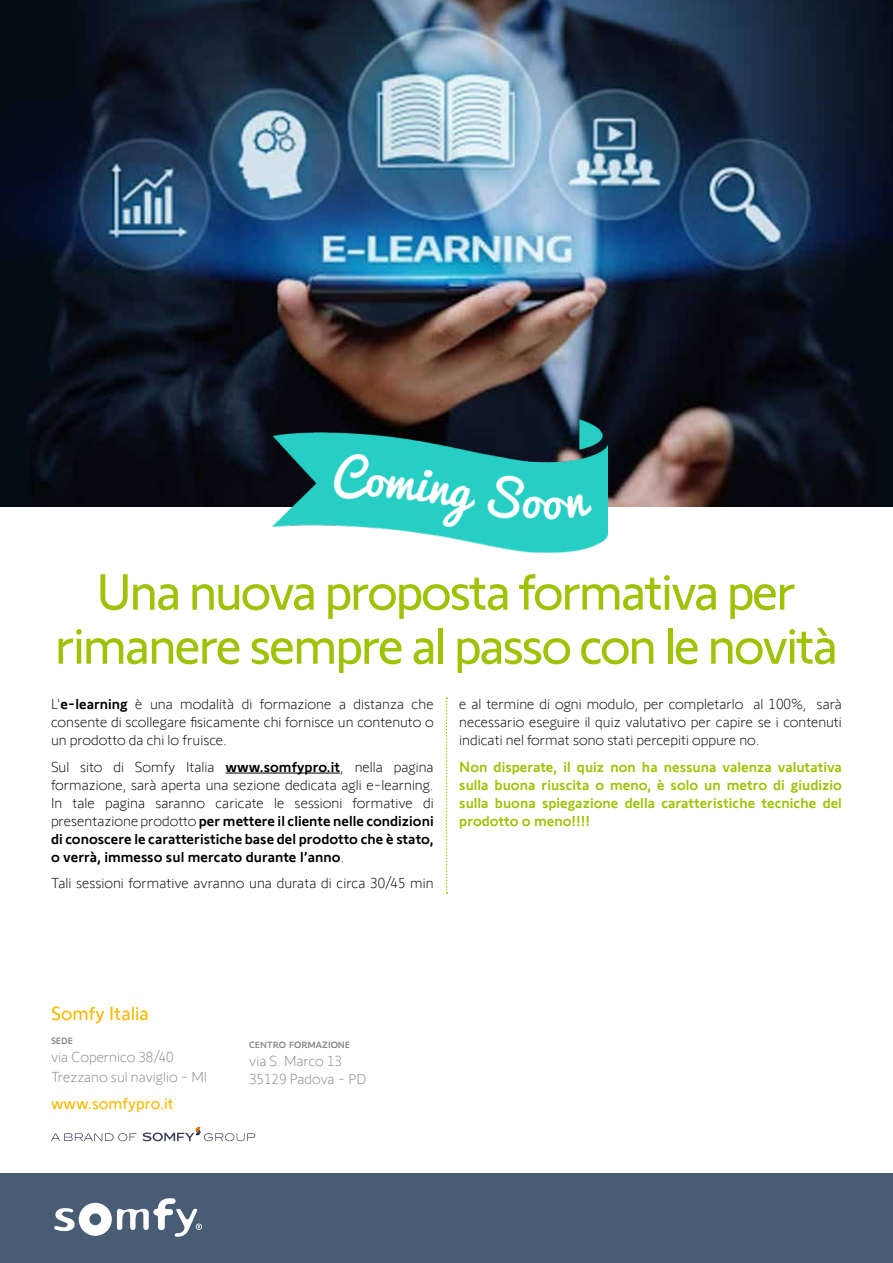
<style>
.page{position:relative;width:893px;height:1263px;background:#fff}
.page>*{position:absolute;margin:0;border:0;box-sizing:border-box;transform-origin:0 0}
.t1{font:52.5px/54px "Somfy Sans";letter-spacing:-.04em;color:#9fc204;text-align:center}
.t2{font:19.5px "Somfy Sans";color:#fab800}
.t3{font:16.5px "Somfy Sans";color:#fab800}
.t4{font:300 15px/18px "Somfy Sans";color:#000;text-align:justify}
.t5{font:500 15px/18px "Somfy Sans";color:#9fc204;text-align:justify}
.t6{font:300 15px/19.8px "Somfy Sans";color:#87888a}
.t7{font:500 9.45px "Somfy Sans";color:#87888a}
.s1{font-weight:500}
</style>
<div class="page">
<div style="left:0;top:1174px;width:893px;height:89px;background:#485c74"></div>
<svg style="left:54px;top:1198px;width:148px;height:39px"></svg>
<svg style="left:51px;top:1133px;width:86px;height:8px"></svg>
<svg style="left:143px;top:1127px;width:112px;height:14px"></svg>
<img style="left:0;top:0;width:893px;height:506px">
<img style="left:272px;top:418px;width:336px;height:135px">
<hr style="left:225px;top:773px;width:115px;height:1px;background:#000">
<svg style="left:446px;top:697px;width:1px;height:197px"></svg>
<h1 class="t1" style="left:55px;top:559px;width:785px">Una nuova proposta formativa per rimanere sempre al passo con le novità</h1>
<p class="t4" style="left:51px;top:694px;width:384px">L’<span class="s1">e-learning</span> è una modalità di formazione a distanza che consente di scollegare fisicamente chi fornisce un contenuto o un prodotto da chi lo fruisce.</p>
<p class="t4" style="left:51px;top:756px;width:384px">Sul sito di Somfy Italia <span class="s1">www.somfypro.it</span>, nella pagina formazione, sarà aperta una sezione dedicata agli e-learning.<br>In tale pagina saranno caricate le sessioni formative di presentazione prodotto <span class="s1">per mettere il cliente nelle condizioni di conoscere le caratteristiche base del prodotto che è stato, o verrà, immesso sul mercato durante l’anno</span>.</p>
<p class="t4" style="left:51px;top:873px;width:384px">Tali sessioni formative avranno una durata di circa 30/45 min</p>
<p class="t4" style="left:459px;top:694px;width:384px">e al termine di ogni modulo, per completarlo al 100%, sarà necessario eseguire il quiz valutativo per capire se i contenuti indicati nel format sono stati percepiti oppure no.</p>
<p class="t5" style="left:459px;top:756px;width:384px">Non disperate, il quiz non ha nessuna valenza valutativa sulla buona riuscita o meno, è solo un metro di giudizio sulla buona spiegazione della caratteristiche tecniche del prodotto o meno!!!!</p>
<h2 class="t2" style="left:51px;top:999px;width:99px">Somfy Italia</h2>
<p class="t7" style="left:51px;top:1033px;width:24px">SEDE</p>
<p class="t6" style="left:51px;top:1046px;width:158px">via Copernico 38/40<br>Trezzano sul naviglio - MI</p>
<p class="t3" style="left:51px;top:1091px;width:124px">www.somfypro.it</p>
<p class="t7" style="left:249px;top:1037px;width:103px">CENTRO FORMAZIONE</p>
<p class="t6" style="left:249px;top:1050px;width:119px;line-height:18px">via S. Marco 13<br>35129 Padova - PD</p>
</div>
